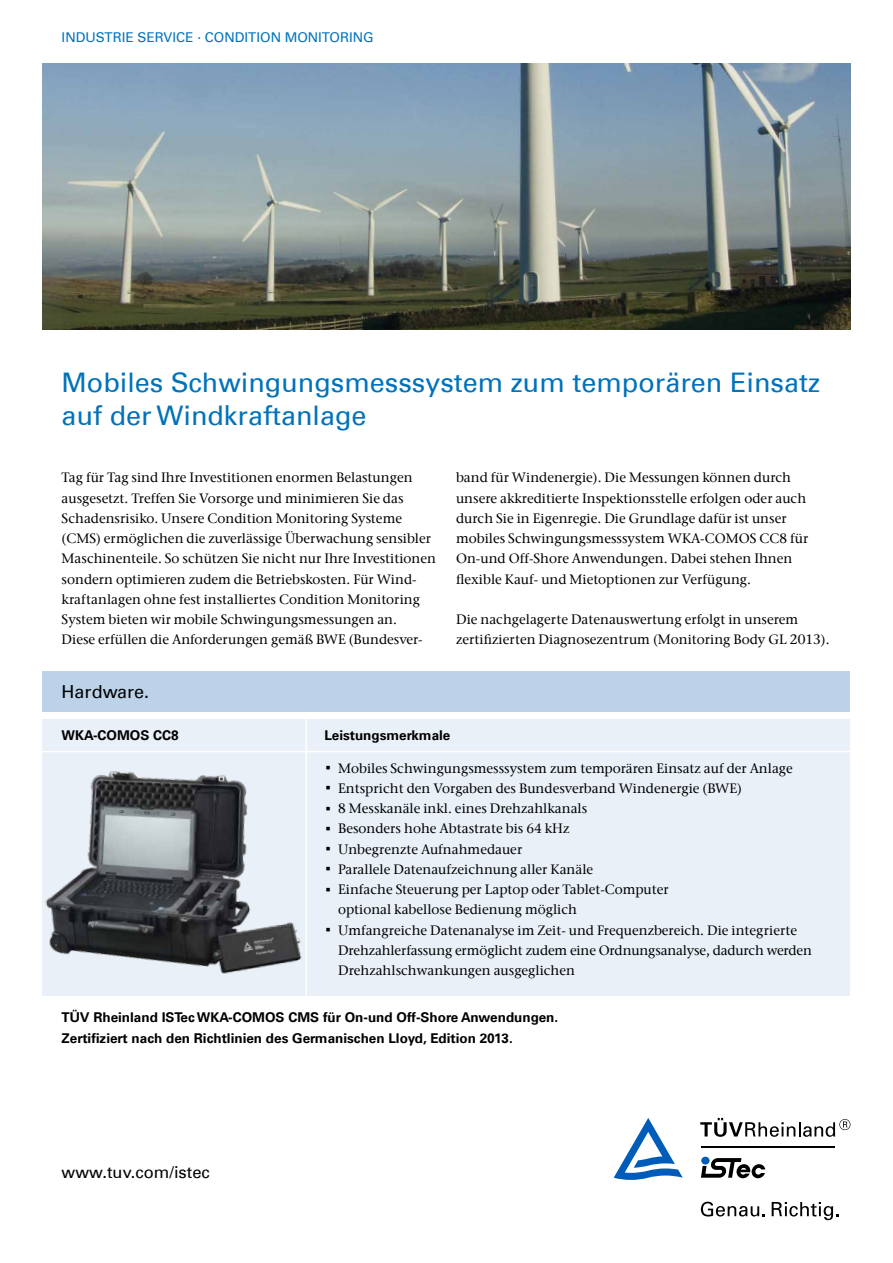
<style>
.page{position:relative;width:893px;height:1263px;background:#fff}
.page>*{position:absolute;margin:0;border:0;box-sizing:border-box;transform-origin:0 0}
.t1{font:27px/33.8px "Univers Com 55 Roman";color:#0072ba}
.t2{font:18px "Univers Com 55 Roman";color:#000}
.t3{font:16.5px "Univers Com 55 Roman";color:#000}
.t4{font:500 13.5px/20.2px "ITC Stone Serif Com";color:#000}
.t5{font:700 13.5px/20.2px "Univers Com 65";color:#000}
.t6{font:13.5px "Univers Com 55 Roman";color:#0072ba}
</style>
<div class="page">
<img style="left:43px;top:64px;width:807px;height:266px">
<svg style="left:701px;top:1202px;width:64px;height:14px"></svg>
<svg style="left:772px;top:1202px;width:67px;height:18px"></svg>
<svg style="left:701px;top:1158px;width:64px;height:20px"></svg>
<div style="left:701px;top:1157px;width:8px;height:7px;background:#005cb9;border-radius:50%"></div>
<hr style="left:701px;top:1146px;width:134px;height:1px;background:#000">
<svg style="left:700px;top:1118px;width:150px;height:19px"></svg>
<svg style="left:614px;top:1118px;width:69px;height:62px"></svg>
<div style="left:43px;top:719px;width:807px;height:276px;background:#e9f0f8"></div>
<hr style="left:305px;top:719px;width:2px;height:276px;background:#fff">
<img style="left:42px;top:756px;width:264px;height:234px">
<div style="left:43px;top:671px;width:807px;height:41px;background:#bbd2e9"></div>
<hr style="left:43px;top:751px;width:807px;height:1px;background:#fff">
<p class="t6" style="left:62px;top:29px;width:314px">INDUSTRIE SERVICE · CONDITION MONITORING</p>
<h1 class="t1" style="left:62px;top:365px;width:760px">Mobiles Schwingungsmesssystem zum temporären Einsatz auf der Windkraftanlage</h1>
<p class="t4" style="left:62px;top:467px;width:376px">Tag für Tag sind Ihre Investitionen enormen Belastungen ausgesetzt. Treffen Sie Vorsorge und minimieren Sie das Schadensrisiko. Unsere Condition Monitoring Systeme (CMS) ermöglichen die zuverlässige Überwachung sensibler Maschinenteile. So schützen Sie nicht nur Ihre Investitionen sondern optimieren zudem die Betriebskosten. Für Wind&shy;kraftanlagen ohne fest installiertes Condition Monitoring System bieten wir mobile Schwingungsmessungen an.<br>Diese erfüllen die Anforderungen gemäß BWE (Bundesver-</p>
<h2 class="t2" style="left:62px;top:681px;width:89px">Hardware.</h2>
<p class="t4" style="left:456px;top:467px;width:354px">band für Windenergie). Die Messungen können durch unsere akkreditierte Inspektionsstelle erfolgen oder auch durch Sie in Eigenregie. Die Grundlage dafür ist unser mobiles Schwingungsmesssystem WKA-COMOS CC8 für On-und Off-Shore Anwendungen. Dabei stehen Ihnen flexible Kauf- und Mietoptionen zur Verfügung.</p>
<p class="t4" style="left:456px;top:609px;width:375px">Die nachgelagerte Datenauswertung erfolgt in unserem zertifizierten Diagnosezentrum (Monitoring Body GL 2013).</p>
<p class="t5" style="left:62px;top:725px;width:118px">WKA-COMOS CC8</p>
<p class="t5" style="left:324px;top:725px;width:128px">Leistungsmerkmale</p>
<p class="t4" style="left:338px;top:758px;width:475px">Mobiles Schwingungsmesssystem zum temporären Einsatz auf der Anlage Entspricht den Vorgaben des Bundesverband Windenergie (BWE)<br>8 Messkanäle inkl. eines Drehzahlkanals<br>Besonders hohe Abtastrate bis 64 kHz<br>Unbegrenzte Aufnahmedauer<br>Parallele Datenaufzeichnung aller Kanäle<br>Einfache Steuerung per Laptop oder Tablet-Computer<br>optional kabellose Bedienung möglich<br>Umfangreiche Datenanalyse im Zeit- und Frequenzbereich. Die integrierte Drehzahlerfassung ermöglicht zudem eine Ordnungsanalyse, dadurch werden Drehzahlschwankungen ausgeglichen</p>
<p class="t5" style="left:62px;top:1007px;width:498px">TÜV Rheinland ISTec WKA-COMOS CMS für On-und Off-Shore Anwendungen.<br>Zertifiziert nach den Richtlinien des Germanischen Lloyd, Edition 2013.</p>
<p class="t3" style="left:62px;top:1162px;width:150px">www.tuv.com/istec</p>
</div>
